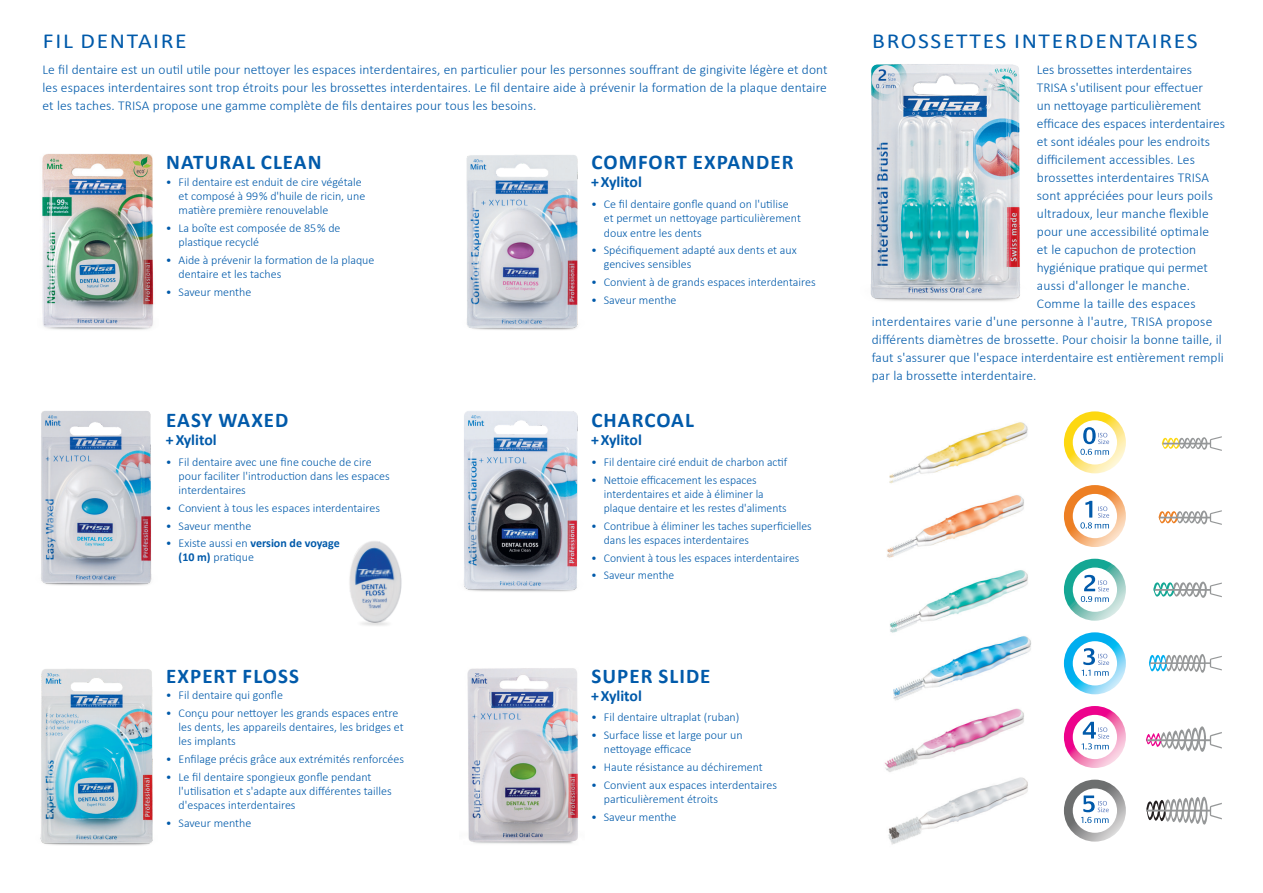
<style>
.page{position:relative;width:1263px;height:893px;background:#fff}
.page>*{position:absolute;margin:0;border:0;box-sizing:border-box;transform-origin:0 0}
.t1{font:21.45px "Calibri";letter-spacing:.07em;color:#015aaa;scale:1.1 1}
.t2{font:700 21px "Calibri";letter-spacing:.05em;color:#015aaa}
.t3{font:700 15.75px "Calibri";color:#015aaa}
.t4{font:300 13.5px/18px "Calibri";letter-spacing:.01em;color:#015aaa;text-align:justify}
.t5{font:300 12px/14.2px "Calibri";color:#015aaa}
.s1{font-weight:700}
</style>
<div class="page">
<img style="left:41px;top:411px;width:111px;height:175px">
<img style="left:466px;top:155px;width:112px;height:175px">
<img style="left:464px;top:411px;width:114px;height:181px">
<img style="left:467px;top:668px;width:111px;height:176px">
<svg style="left:1162px;top:436px;width:60px;height:15px"></svg>
<svg style="left:1158px;top:510px;width:64px;height:15px"></svg>
<img style="left:870px;top:64px;width:150px;height:237px">
<img style="left:889px;top:422px;width:139px;height:62px">
<img style="left:887px;top:495px;width:137px;height:63px">
<img style="left:890px;top:570px;width:138px;height:57px">
<img style="left:890px;top:627px;width:141px;height:72px">
<img style="left:885px;top:699px;width:139px;height:73px">
<img style="left:888px;top:777px;width:140px;height:68px">
<svg style="left:1064px;top:411px;width:62px;height:62px"></svg>
<svg style="left:1064px;top:485px;width:62px;height:62px"></svg>
<svg style="left:1064px;top:559px;width:62px;height:62px"></svg>
<svg style="left:1064px;top:632px;width:62px;height:62px"></svg>
<svg style="left:1064px;top:706px;width:62px;height:62px"></svg>
<svg style="left:1064px;top:780px;width:62px;height:62px"></svg>
<svg style="left:1153px;top:582px;width:69px;height:16px"></svg>
<svg style="left:1149px;top:654px;width:73px;height:19px"></svg>
<svg style="left:1146px;top:726px;width:76px;height:26px"></svg>
<svg style="left:1146px;top:797px;width:76px;height:28px"></svg>
<img style="left:42px;top:154px;width:112px;height:176px">
<img style="left:349px;top:541px;width:53px;height:85px">
<img style="left:40px;top:669px;width:113px;height:177px">
<h1 class="t1" style="left:43px;top:26px;width:132px">FIL DENTAIRE</h1>
<p class="t4" style="left:43px;top:60px;width:787px">Le fil dentaire est un outil utile pour nettoyer les espaces interdentaires, en particulier pour les personnes souffrant de gingivite légère et dont les espaces interdentaires sont trop étroits pour les brossettes interdentaires. Le fil dentaire aide à prévenir la formation de la plaque dentaire et les taches. TRISA propose une gamme complète de fils dentaires pour tous les besoins.</p>
<h2 class="t2" style="left:166px;top:148px;width:157px">NATURAL CLEAN</h2>
<p class="t5" style="left:179px;top:175px;width:188px;text-indent:-13px">• Fil dentaire est enduit de cire végétale et composé à 99 % d'huile de ricin, une matière première renouvelable</p>
<p class="t5" style="left:179px;top:221px;width:163px;text-indent:-13px">• La boîte est composée de 85 % de plastique recyclé</p>
<p class="t5" style="left:179px;top:253px;width:197px;text-indent:-13px">• Aide à prévenir la formation de la plaque dentaire et les taches</p>
<p class="t5" style="left:166px;top:285px;width:87px">• Saveur menthe</p>
<h2 class="t2" style="left:166px;top:405px;width:124px">EASY WAXED</h2>
<h3 class="t3" style="left:166px;top:429px;width:52px">+ Xylitol</h3>
<p class="t5" style="left:179px;top:454px;width:213px;text-indent:-13px">• Fil dentaire avec une fine couche de cire pour faciliter l'introduction dans les espaces interdentaires</p>
<p class="t5" style="left:166px;top:501px;width:216px">• Convient à tous les espaces interdentaires</p>
<p class="t5" style="left:166px;top:518px;width:87px">• Saveur menthe</p>
<p class="t5" style="left:179px;top:536px;width:163px;text-indent:-13px">• Existe aussi en <span class="s1">version de voyage (10 m)</span> pratique</p>
<h2 class="t2" style="left:166px;top:661px;width:134px">EXPERT FLOSS</h2>
<p class="t5" style="left:166px;top:688px;width:119px">• Fil dentaire qui gonfle</p>
<p class="t5" style="left:179px;top:706px;width:227px;text-indent:-13px">• Conçu pour nettoyer les grands espaces entre les dents, les appareils dentaires, les bridges et les implants</p>
<p class="t5" style="left:166px;top:752px;width:240px">• Enfilage précis grâce aux extrémités renforcées</p>
<p class="t5" style="left:179px;top:769px;width:215px;text-indent:-13px">• Le fil dentaire spongieux gonfle pendant l'utilisation et s'adapte aux différentes tailles d'espaces interdentaires</p>
<p class="t5" style="left:166px;top:815px;width:87px">• Saveur menthe</p>
<h2 class="t2" style="left:591px;top:147px;width:204px">COMFORT EXPANDER</h2>
<h3 class="t3" style="left:591px;top:171px;width:52px">+ Xylitol</h3>
<p class="t5" style="left:604px;top:197px;width:199px;text-indent:-13px">• Ce fil dentaire gonfle quand on l'utilise et permet un nettoyage particulièrement doux entre les dents</p>
<p class="t5" style="left:604px;top:243px;width:194px;text-indent:-13px">• Spécifiquement adapté aux dents et aux gencives sensibles</p>
<p class="t5" style="left:591px;top:275px;width:226px">• Convient à de grands espaces interdentaires</p>
<p class="t5" style="left:591px;top:292px;width:87px">• Saveur menthe</p>
<h2 class="t2" style="left:591px;top:405px;width:104px">CHARCOAL</h2>
<h3 class="t3" style="left:591px;top:429px;width:52px">+ Xylitol</h3>
<p class="t5" style="left:591px;top:455px;width:198px">• Fil dentaire ciré enduit de charbon actif</p>
<p class="t5" style="left:604px;top:472px;width:184px;text-indent:-13px">• Nettoie efficacement les espaces interdentaires et aide à éliminer la plaque dentaire et les restes d'aliments</p>
<p class="t5" style="left:604px;top:518px;width:209px;text-indent:-13px">• Contribue à éliminer les taches superficielles dans les espaces interdentaires</p>
<p class="t5" style="left:591px;top:550px;width:210px">• Convient à tous les espaces interdentaires</p>
<p class="t5" style="left:591px;top:568px;width:85px">• Saveur menthe</p>
<h2 class="t2" style="left:591px;top:661px;width:121px">SUPER SLIDE</h2>
<h3 class="t3" style="left:591px;top:684px;width:52px">+ Xylitol</h3>
<p class="t5" style="left:591px;top:710px;width:150px">• Fil dentaire ultraplat (ruban)</p>
<p class="t5" style="left:604px;top:728px;width:140px;text-indent:-13px">• Surface lisse et large pour un nettoyage efficace</p>
<p class="t5" style="left:591px;top:760px;width:173px">• Haute résistance au déchirement</p>
<p class="t5" style="left:604px;top:777px;width:175px;text-indent:-13px">• Convient aux espaces interdentaires particulièrement étroits</p>
<p class="t5" style="left:591px;top:809px;width:87px">• Saveur menthe</p>
<h1 class="t1" style="left:872px;top:26px;width:297px">BROSSETTES INTERDENTAIRES</h1>
<p class="t4" style="left:1037px;top:60px;width:157px">Les brossettes interdentaires</p>
<p class="t4" style="left:1037px;top:78px;width:168px">TRISA s'utilisent pour effectuer</p>
<p class="t4" style="left:1037px;top:96px;width:166px">un nettoyage particulièrement</p>
<p class="t4" style="left:1037px;top:114px;width:190px">efficace des espaces interdentaires</p>
<p class="t4" style="left:1037px;top:132px;width:175px">et sont idéales pour les endroits</p>
<p class="t4" style="left:1037px;top:150px;width:160px">difficilement accessibles. Les</p>
<p class="t4" style="left:1037px;top:168px;width:174px">brossettes interdentaires TRISA</p>
<p class="t4" style="left:1037px;top:186px;width:178px">sont appréciées pour leurs poils</p>
<p class="t4" style="left:1037px;top:204px;width:173px">ultradoux, leur manche flexible</p>
<p class="t4" style="left:1037px;top:222px;width:174px">pour une accessibilité optimale</p>
<p class="t4" style="left:1037px;top:240px;width:161px">et le capuchon de protection</p>
<p class="t4" style="left:1037px;top:258px;width:173px">hygiénique pratique qui permet</p>
<p class="t4" style="left:1037px;top:276px;width:155px">aussi d'allonger le manche.</p>
<p class="t4" style="left:1037px;top:294px;width:160px">Comme la taille des espaces</p>
<p class="t4" style="left:872px;top:312px;width:342px">interdentaires varie d'une personne à l'autre, TRISA propose</p>
<p class="t4" style="left:872px;top:330px;width:352px">différents diamètres de brossette. Pour choisir la bonne taille, il</p>
<p class="t4" style="left:872px;top:348px;width:354px">faut s'assurer que l'espace interdentaire est entièrement rempli</p>
<p class="t4" style="left:872px;top:366px;width:166px">par la brossette interdentaire.</p>
</div>
